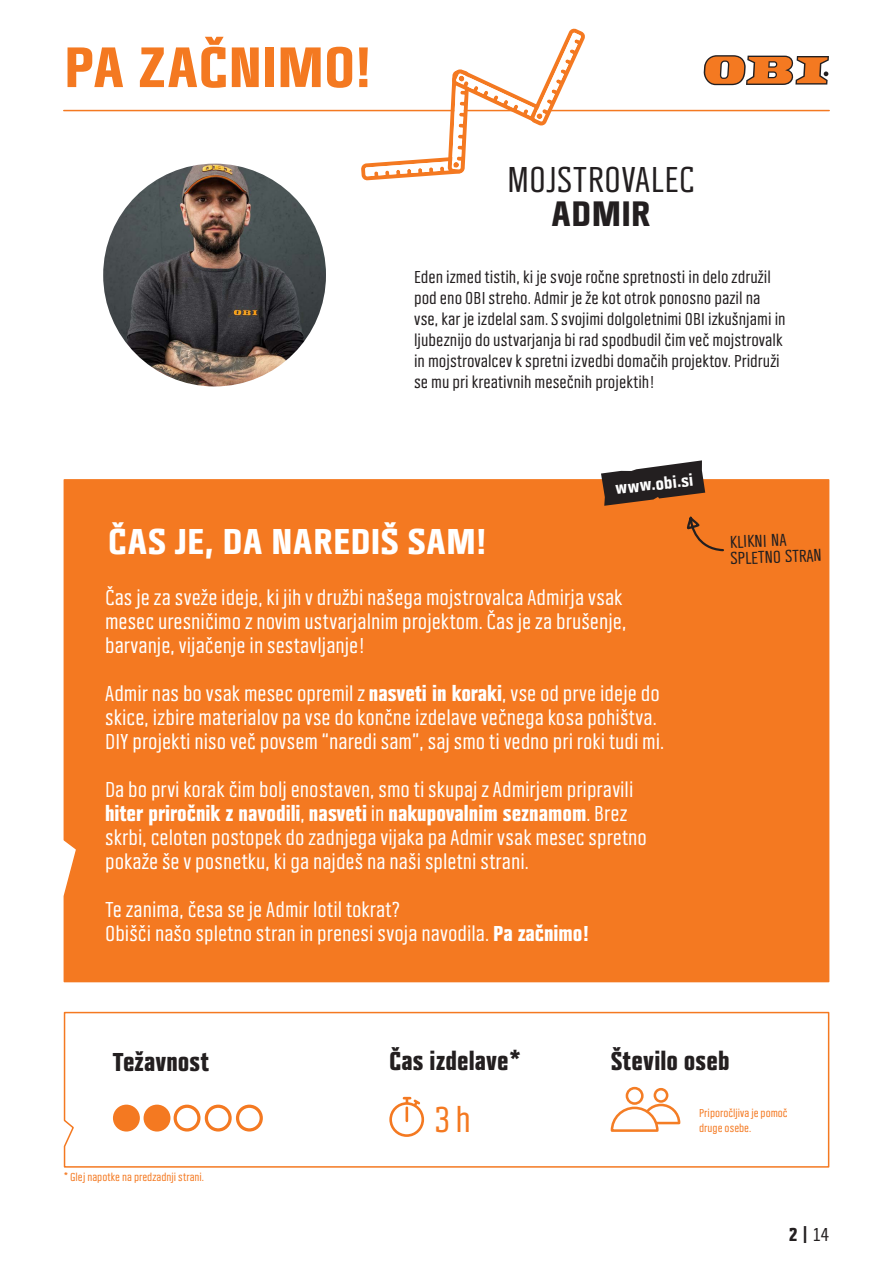
<style>
.page{position:relative;width:893px;height:1263px;background:#fff}
.page>*{position:absolute;margin:0;border:0;box-sizing:border-box;transform-origin:0 0}
.t1{font:700 59.4px "Obi Sans ML";letter-spacing:-.01em;color:#f47921}
.t2{font:700 37.5px "Obi Sans ML";letter-spacing:.01em;color:#fff}
.t3{font:condensed 37.5px "Obi Sans ML";letter-spacing:.01em;color:#231f20}
.t4{font:700 37.5px "Obi Sans ML20";letter-spacing:-.01em;color:#231f20}
.t5{font:condensed 37.5px "Obi Sans ML";color:#f47921}
.t6{font:700 27px "Obi Condensed CEOP";color:#231f20}
.t7{font:22.5px/24px "Obi Condensed CEOP";color:#fff}
.t8{font:700 condensed 22.5px "Obi Sans ML";color:#fff}
.t9{font:700 19.5px "Obi Condensed CEOP";color:#231f20}
.t10{font:18px/21px "Obi Condensed CEOP";color:#231f20}
.t11{font:condensed 18px/16.5px "Obi Sans ML";color:#231f20}
.t12{font:700 17.4px "Obi Sans ML20";color:#fff}
.t13{font:12px/14.4px "Obi Condensed CEOP";color:#f47921}
.s1{font-family:"Obi Sans ML";font-weight:700;font-stretch:condensed}
.s2{font-family:"Obi Condensed CEOP";font-weight:400;font-stretch:normal}
.s3{font-weight:400}
</style>
<div class="page">
<div style="left:63px;top:479px;width:767px;height:504px;background:#f47921"></div>
<hr style="left:64px;top:110px;width:765px;height:1px;background:#f47921">
<img style="left:103px;top:164px;width:223px;height:222px;border-radius:111px">
<svg style="left:601px;top:460px;width:124px;height:92px;background:#b66b37"></svg>
<svg style="left:63px;top:1011px;width:767px;height:157px"></svg>
<div style="left:627px;top:1088px;width:15px;height:15px;background:#fff;border-radius:50%"></div>
<div style="left:626px;top:1087px;width:18px;height:18px;border:3px solid #f47d25;border-radius:50%"></div>
<div style="left:655px;top:1089px;width:12px;height:12px;background:#fff;border-radius:50%"></div>
<div style="left:654px;top:1088px;width:14px;height:15px;border:3px solid #f47d25;border-radius:50%"></div>
<svg style="left:609px;top:1102px;width:73px;height:31px"></svg>
<div style="left:391px;top:1103px;width:32px;height:32px;background:#fff;border-radius:50%"></div>
<div style="left:389px;top:1102px;width:35px;height:35px;border:3px solid #f47921;border-radius:50%"></div>
<svg style="left:404px;top:1097px;width:18px;height:24px"></svg>
<svg style="left:703px;top:55px;width:126px;height:30px"></svg>
<svg style="left:361px;top:28px;width:224px;height:152px"></svg>
<h1 class="t1" style="left:64px;top:33px;width:308px">PA ZAČNIMO!</h1>
<h2 class="t3" style="left:507px;top:159px;width:189px">MOJSTROVALEC</h2>
<h2 class="t4" style="left:551px;top:192px;width:100px">ADMIR</h2>
<p class="t10" style="left:414px;top:266px;width:373px">Eden izmed tistih, ki je svoje ročne spretnosti in delo združil pod eno OBI streho. Admir je že kot otrok ponosno pazil na vse, kar je izdelal sam. S svojimi dolgoletnimi OBI izkušnjami in ljubeznijo do ustvarjanja bi rad spodbudil čim več mojstrovalk in mojstrovalcev k spretni izvedbi domačih projektov. Pridruži se mu pri kreativnih mesečnih projektih!</p>
<p class="t12" style="left:615px;top:478px;width:79px;rotate:-6deg">www.obi.si</p>
<h2 class="t2" style="left:108px;top:520px;width:380px">ČAS JE, DA NAREDIŠ SAM!</h2>
<p class="t7" style="left:105px;top:585px;width:523px">Čas je za sveže ideje, ki jih v družbi našega mojstrovalca Admirja vsak mesec uresničimo z novim ustvarjalnim projektom. Čas je za brušenje, barvanje, vijačenje in sestavljanje!</p>
<p class="t7" style="left:105px;top:681px;width:561px">Admir nas bo vsak mesec opremil z <span class="s1">nasveti in koraki</span>, vse od prve ideje do skice, izbire materialov pa vse do končne izdelave večnega kosa pohištva.<br>DIY projekti niso več povsem “naredi sam”, saj smo ti vedno pri roki tudi mi.</p>
<p class="t7" style="left:105px;top:777px;width:530px">Da bo prvi korak čim bolj enostaven, smo ti skupaj z Admirjem pripravili</p>
<p class="t8" style="left:105px;top:800px;width:524px">hiter priročnik z navodili<span class="s2">,</span> nasveti <span class="s2">in</span> nakupovalnim seznamom<span class="s2">. Brez</span></p>
<p class="t7" style="left:105px;top:825px;width:543px">skrbi, celoten postopek do zadnjega vijaka pa Admir vsak mesec spretno pokaže še v posnetku, ki ga najdeš na naši spletni strani.</p>
<p class="t7" style="left:105px;top:897px;width:485px">Te zanima, česa se je Admir lotil tokrat?<br>Obišči našo spletno stran in prenesi svoja navodila. <span class="s1">Pa začnimo!</span></p>
<p class="t11" style="left:730px;top:534px;width:93px;rotate:-2deg">KLIKNI NA<br>SPLETNO STRAN</p>
<p class="t6" style="left:113px;top:1047px;width:98px">Težavnost</p>
<p class="t6" style="left:611px;top:1046px;width:121px">Število oseb</p>
<p class="t13" style="left:699px;top:1106px;width:90px">Priporočljiva je pomoč druge osebe.</p>
<p class="t13" style="left:64px;top:1170px;width:142px">* Glej napotke na predzadnji strani.</p>
<p class="t6" style="left:389px;top:1046px;width:133px">Čas izdelave*</p>
<h2 class="t5" style="left:434px;top:1099px;width:38px">3h</h2>
<p class="t9" style="left:789px;top:1224px;width:42px">2|<span class="s3">14</span></p>
</div>
